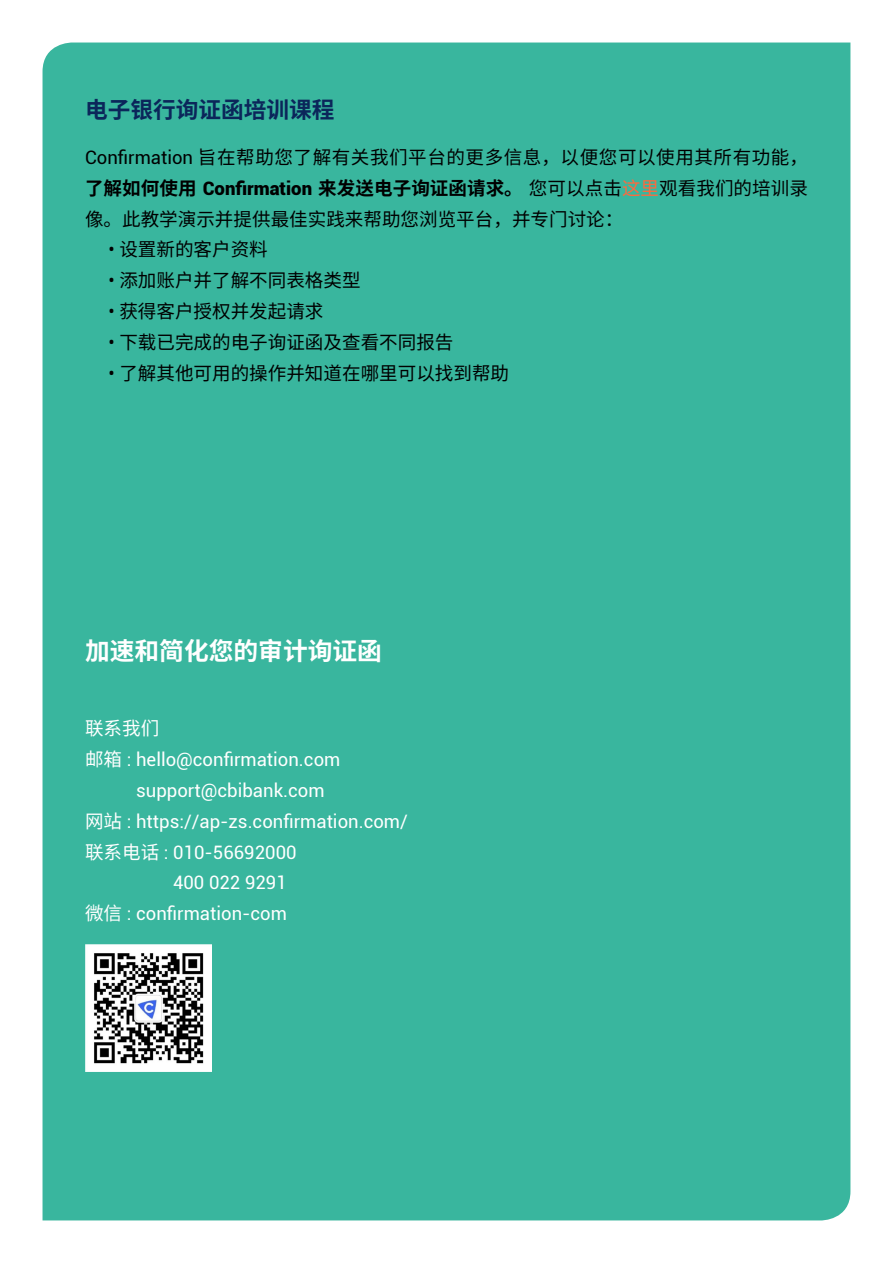
<style>
.page{position:relative;width:893px;height:1263px;background:#fff}
.page>*{position:absolute;margin:0;border:0;box-sizing:border-box;transform-origin:0 0}
.t1{font:700 24.75px "Noto Sans SC";color:#fff}
.t2{font:700 22.65px "Noto Sans SC";color:#0b265a}
.t3{font:18.6px/30.9px "Noto Sans SC";color:#000;text-align:justify}
.t4{font:18.6px "Roboto";color:#fff}
.t5{font:18.6px "Noto Sans SC";color:#fff}
.s1{font-family:"Roboto"}
.s2{font-weight:700}
.s3{font-family:"Roboto";font-weight:900}
.s4{color:#ff693d}
.s5{font-family:"Noto Sans SC"}
</style>
<div class="page">
<div style="left:43px;top:43px;width:807px;height:1177px;background:#39b69e"></div>
<img style="left:85px;top:944px;width:126px;height:127px">
<p class="t2" style="left:85px;top:97px;width:251px">电子银行询证函培训课程</p>
<p class="t3" style="left:85px;top:142px;width:724px"><span class="s1">Confirmation</span> 旨在帮助您了解有关我们平台的更多信息，以便您可以使用其所有功能，<span class="s2">了解如何使用</span> <span class="s3">Confirmation</span> <span class="s2">来发送电子询证函请求。</span>您可以点击<span class="s4">这里</span>观看我们的培训录像。此教学演示并提供最佳实践来帮助您浏览平台，并专门讨论：</p>
<p class="t3" style="left:108px;top:235px;width:161px"><span class="s1">•</span> 设置新的客户资料</p>
<p class="t3" style="left:108px;top:266px;width:254px"><span class="s1">•</span> 添加账户并了解不同表格类型</p>
<p class="t3" style="left:108px;top:296px;width:217px"><span class="s1">•</span> 获得客户授权并发起请求</p>
<p class="t3" style="left:108px;top:327px;width:347px"><span class="s1">•</span> 下载已完成的电子询证函及查看不同报告</p>
<p class="t3" style="left:108px;top:358px;width:402px"><span class="s1">•</span> 了解其他可用的操作并知道在哪里可以找到帮助</p>
<h1 class="t1" style="left:85px;top:637px;width:298px">加速和简化您的审计询证函</h1>
<p class="t5" style="left:85px;top:717px;width:76px">联系我们</p>
<p class="t4" style="left:85px;top:746px;width:257px"><span class="s5">邮箱</span> : hello@confirmation.com</p>
<p class="t4" style="left:136px;top:777px;width:190px">support@cbibank.com</p>
<p class="t4" style="left:85px;top:808px;width:324px"><span class="s5">网站</span> : https://ap-zs.confirmation.com/</p>
<p class="t4" style="left:85px;top:839px;width:213px"><span class="s5">联系电话</span> : 010-56692000</p>
<p class="t4" style="left:173px;top:870px;width:115px">400 022 9291</p>
<p class="t4" style="left:85px;top:901px;width:203px"><span class="s5">微信</span> : confirmation-com</p>
</div>
